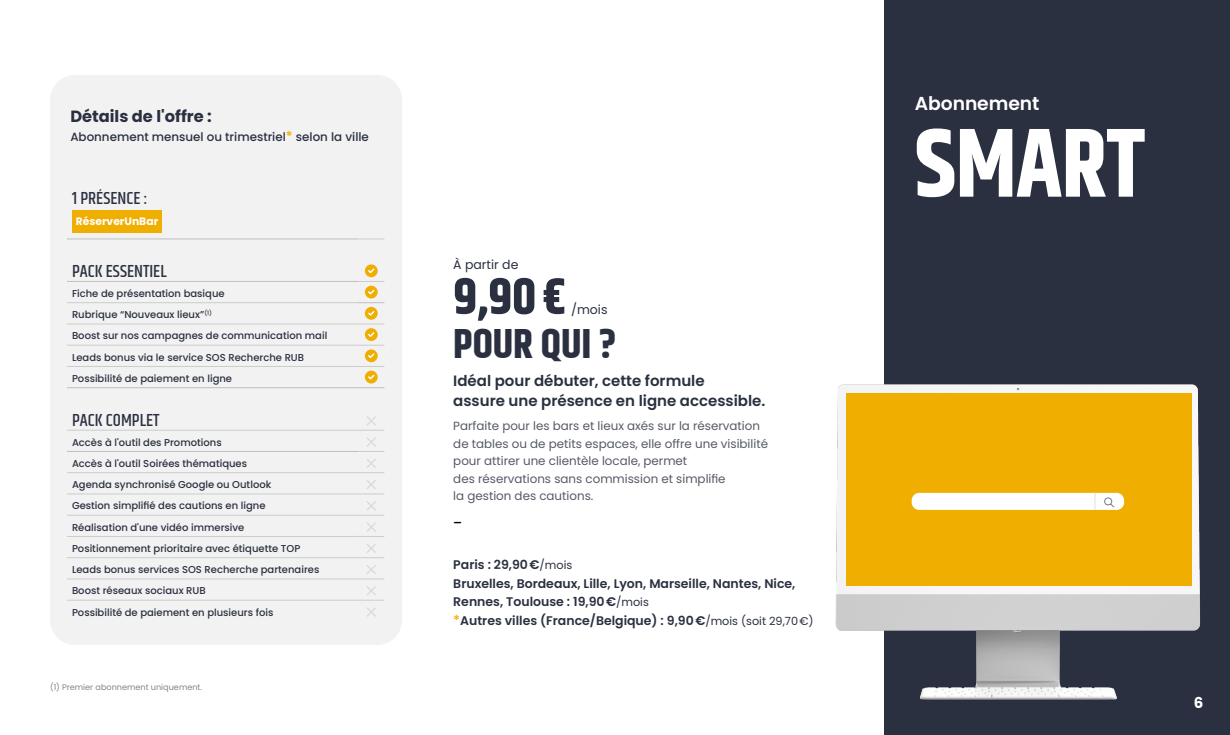
<style>
.page{position:relative;width:1230px;height:735px;background:#fff}
.page>*{position:absolute;margin:0;border:0;box-sizing:border-box;transform-origin:0 0}
.t1{font:700 97.75px "Khand";letter-spacing:-.005em;color:#fff;scale:.96 1}
.t2{font:700 51.25px "Khand";color:#2a3040}
.t3{font:700 41.25px "Khand";color:#2a3040}
.t4{font:600 18.75px "Poppins";letter-spacing:-.005em;color:#fff}
.t5{font:500 17.5px "Khand";color:#2a3040}
.t6{font:17.5px "Poppins";color:#000}
.t7{font:700 16.25px "Poppins";color:#2a3040}
.t8{font:600 15px/20px "Poppins";color:#2a3040}
.t9{font:700 15px "Poppins";color:#fff}
.t10{font:600 12.5px/18.8px "Poppins";color:#2a3040}
.t11{font:12.5px "Poppins";color:#2a3040}
.t12{font:11.88px/17.5px "Poppins";color:#555a66}
.t13{font:500 11.88px "Poppins";color:#2a3040}
.t14{font:700 10.75px "Poppins";color:#fff}
.t15{font:500 10px/21.2px "Poppins";color:#2a3040}
.t16{font:8.12px "Poppins";color:#858585}
.s1{font-size:13.75px;color:#f0ae00}
.s2{font-weight:400;font-size:11.25px}
.s3{font-weight:500;font-size:13.75px;color:#f0ae00}
</style>
<div class="page">
<div style="left:884px;top:0;width:346px;height:735px;background:#2a3040"></div>
<div style="left:50px;top:75px;width:352px;height:570px;background:#f2f2f2;border-radius:25px"></div>
<img style="left:835px;top:384px;width:365px;height:317px">
<div style="left:846px;top:393px;width:345px;height:192px;background:#f0ae00"></div>
<hr style="left:67px;top:302px;width:291px;height:1px;background:#ccc">
<hr style="left:67px;top:324px;width:291px;height:1px;background:#ccc">
<hr style="left:67px;top:345px;width:291px;height:1px;background:#ccc">
<hr style="left:67px;top:366px;width:291px;height:1px;background:#ccc">
<hr style="left:67px;top:472px;width:291px;height:1px;background:#ccc">
<hr style="left:67px;top:239px;width:291px;height:1px;background:#bfbfbf">
<hr style="left:67px;top:281px;width:291px;height:1px;background:#bfbfbf">
<svg style="left:358px;top:239px;width:26px;height:1px"></svg>
<hr style="left:67px;top:430px;width:291px;height:1px;background:#ccc">
<hr style="left:67px;top:494px;width:291px;height:1px;background:#ccc">
<hr style="left:67px;top:515px;width:291px;height:1px;background:#ccc">
<hr style="left:67px;top:536px;width:291px;height:1px;background:#ccc">
<hr style="left:67px;top:557px;width:291px;height:1px;background:#ccc">
<hr style="left:67px;top:579px;width:291px;height:1px;background:#ccc">
<hr style="left:67px;top:600px;width:291px;height:1px;background:#ccc">
<hr style="left:67px;top:387px;width:291px;height:1px;background:#bfbfbf">
<hr style="left:67px;top:451px;width:291px;height:1px;background:#bfbfbf">
<svg style="left:358px;top:264px;width:26px;height:124px"></svg>
<svg style="left:358px;top:416px;width:26px;height:15px"></svg>
<svg style="left:358px;top:437px;width:26px;height:15px"></svg>
<svg style="left:358px;top:459px;width:26px;height:14px"></svg>
<svg style="left:358px;top:480px;width:26px;height:15px"></svg>
<svg style="left:358px;top:501px;width:26px;height:15px"></svg>
<svg style="left:358px;top:522px;width:26px;height:15px"></svg>
<svg style="left:358px;top:544px;width:26px;height:14px"></svg>
<svg style="left:358px;top:565px;width:26px;height:15px"></svg>
<svg style="left:358px;top:586px;width:26px;height:15px"></svg>
<svg style="left:367px;top:607px;width:9px;height:10px"></svg>
<div style="left:72px;top:210px;width:90px;height:23px;background:#f0ae00"></div>
<div style="left:912px;top:493px;width:212px;height:17px;background:#fff;border-radius:7px"></div>
<svg style="left:1095px;top:493px;width:1px;height:17px"></svg>
<h3 class="t7" style="left:70px;top:107px;width:143px">Détails de l'offre :</h3>
<p class="t13" style="left:70px;top:130px;width:300px">Abonnement mensuel ou trimestriel<span class="s1">*</span> selon la ville</p>
<h3 class="t5" style="left:72px;top:187px;width:77px">1 PRÉSENCE :</h3>
<p class="t14" style="left:76px;top:215px;width:84px">RéserverUnBar</p>
<h3 class="t5" style="left:72px;top:261px;width:96px">PACK ESSENTIEL</h3>
<p class="t15" style="left:72px;top:283px;width:257px">Fiche de présentation basique<br>Rubrique “Nouveaux lieux”<sup>(1)<br></sup>Boost sur nos campagnes de communication mail Leads bonus via le service SOS Recherche RUB Possibilité de paiement en ligne</p>
<h3 class="t5" style="left:72px;top:409px;width:89px">PACK COMPLET</h3>
<p class="t15" style="left:72px;top:432px;width:249px">Accès à l'outil des Promotions<br>Accès à l'outil Soirées thématiques<br>Agenda synchronisé Google ou Outlook<br>Gestion simplifié des cautions en ligne Réalisation d'une vidéo immersive Positionnement prioritaire avec étiquette TOP Leads bonus services SOS Recherche partenaires Boost réseaux sociaux RUB<br>Possibilité de paiement en plusieurs fois</p>
<p class="t16" style="left:50px;top:682px;width:154px">(1) Premier abonnement uniquement.</p>
<p class="t11" style="left:453px;top:257px;width:67px">À partir de</p>
<h2 class="t2" style="left:453px;top:260px;width:115px">9,90 €</h2>
<p class="t11" style="left:571px;top:302px;width:38px">/mois</p>
<h3 class="t3" style="left:453px;top:314px;width:165px">POUR QUI ?</h3>
<h3 class="t8" style="left:453px;top:371px;width:314px">Idéal pour débuter, cette formule<br>assure une présence en ligne accessible.</h3>
<p class="t12" style="left:453px;top:417px;width:316px">Parfaite pour les bars et lieux axés sur la réservation de tables ou de petits espaces, elle offre une visibilité pour attirer une clientèle locale, permet<br>des réservations sans commission et simplifie<br>la gestion des cautions.</p>
<h3 class="t6" style="left:453px;top:513px;width:11px">-</h3>
<p class="t10" style="left:453px;top:555px;width:362px">Paris : 29,90€<span class="s2">/mois<br></span>Bruxelles, Bordeaux, Lille, Lyon, Marseille, Nantes, Nice, Rennes, Toulouse : 19,90€<span class="s2">/mois<br></span><span class="s3">*</span>Autres villes (France/Belgique) : 9,90€<span class="s2">/mois (soit 29,70€)</span></p>
<h3 class="t4" style="left:915px;top:92px;width:126px">Abonnement</h3>
<h1 class="t1" style="left:915px;top:94px;width:241px">SMART</h1>
<h3 class="t9" style="left:1194px;top:694px;width:11px">6</h3>
</div>
